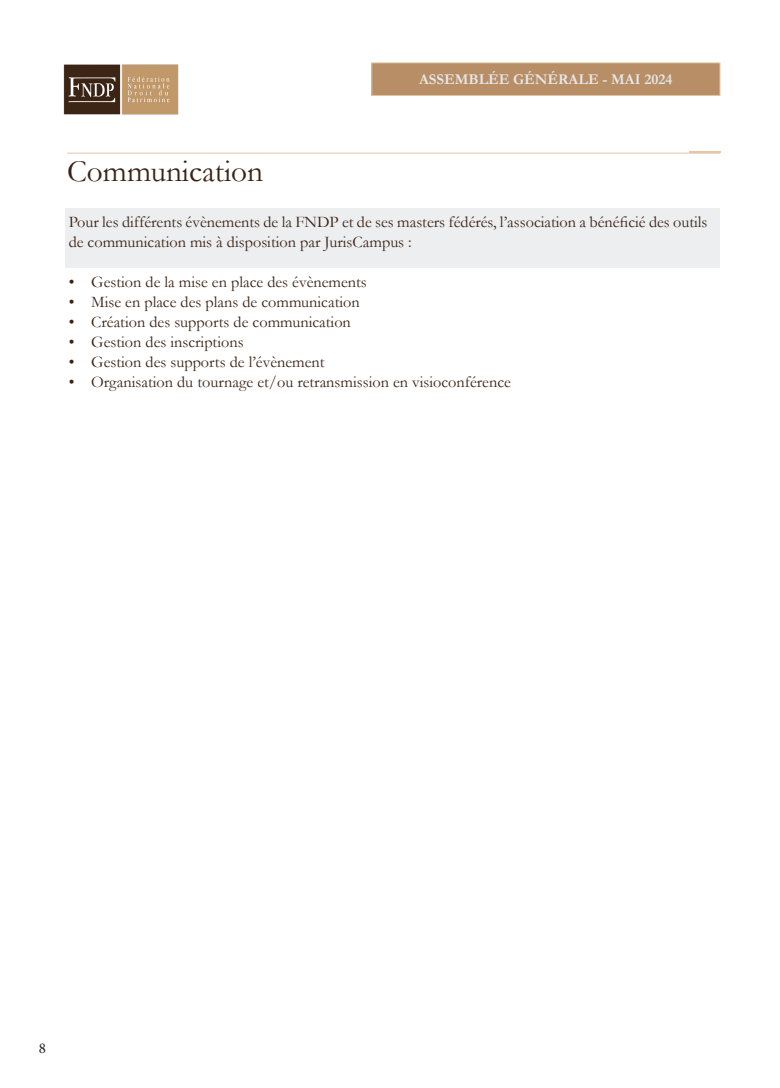
<style>
.page{position:relative;width:780px;height:1088px;background:#fff}
.page>*{position:absolute;margin:0;border:0;box-sizing:border-box;transform-origin:0 0}
.Titre{font:31.25px "Garamond";color:#3a2314}
.t1{font:16.25px/20px "Garamond";color:#3a2314}
.titre_sommaire{font:700 15px "Garamond";color:#e6e7e9}
.t2{font:15px "Minion Pro";color:#231f20}
</style>
<div class="page">
<img style="left:63px;top:64px;width:116px;height:51px">
<div style="left:372px;top:63px;width:348px;height:32px;background:#b78e65"></div>
<div style="left:371px;top:63px;width:349px;height:33px;border:1px solid #e3c6a4"></div>
<div style="left:65px;top:209px;width:655px;height:59px;background:#edeeef"></div>
<hr style="left:689px;top:152px;width:31px;height:1px;background:#e3c6a4">
<hr style="left:67px;top:153px;width:653px;height:1px;background:#e3c6a4">
<p class="Titre" style="left:67px;top:150px;width:197px">Communication</p>
<p class="titre_sommaire" style="left:419px;top:69px;width:255px">ASSEMBLÉE GÉNÉRALE - MAI 2024</p>
<p class="t1" style="left:69px;top:211px;width:640px">Pour les différents évènements de la FNDP et de ses masters fédérés, l’association a bénéficié des outils de communication mis à disposition par JurisCampus :</p>
<p class="t1" style="left:69px;top:271px;width:299px">• Gestion de la mise en place des évènements</p>
<p class="t1" style="left:69px;top:291px;width:292px">• Mise en place des plans de communication</p>
<p class="t1" style="left:69px;top:311px;width:284px">• Création des supports de communication</p>
<p class="t1" style="left:69px;top:331px;width:176px">• Gestion des inscriptions</p>
<p class="t1" style="left:69px;top:351px;width:257px">• Gestion des supports de l’évènement</p>
<p class="t1" style="left:69px;top:371px;width:443px">• Organisation du tournage et/ou retransmission en visioconférence</p>
<p class="t2" style="left:39px;top:1038px;width:9px">8</p>
</div>
